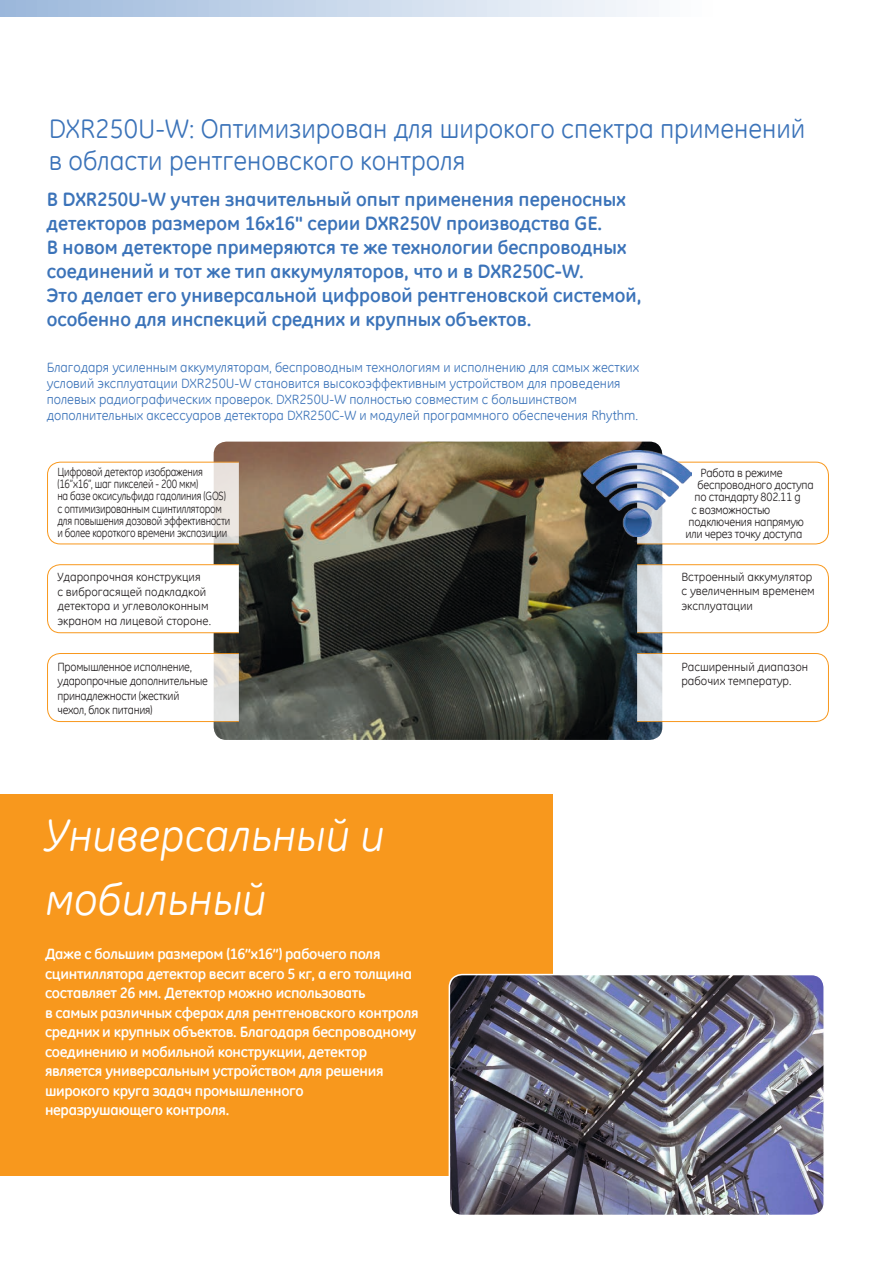
<style>
.page{position:relative;width:876px;height:1263px;background:#fff}
.page>*{position:absolute;margin:0;border:0;box-sizing:border-box;transform-origin:0 0}
.t1{font:italic 45px/63.8px "GE Inspira";color:#fff}
.t2{font:27px/32.4px "GE Inspira";color:#3b73b9}
.t3{font:700 19.5px/24px "GE Inspira";color:#3b73b9}
.t4{font:700 15px/19.5px "GE Inspira";letter-spacing:-.02em;color:#fff}
.t5{font:13.5px/16.2px "GE Inspira";color:#3b73b9}
.t6{font:12px/14.4px "GE Inspira";color:#231f20}
.t7{font:12px/12.3px "GE Inspira";letter-spacing:-.02em;color:#231f20;scale:.86 1}
.t8{font:12px "GE Inspira";letter-spacing:-.02em;color:#231f20;scale:.96 1}
.t9{font:12px/14.4px "GE Inspira";letter-spacing:-.02em;color:#231f20;scale:.94 1}
</style>
<div class="page">
<div style="left:0;top:0;width:876px;height:16px;background:linear-gradient(to right,#9ebadc,#fff)"></div>
<div style="left:0;top:794px;width:553px;height:382px;background:#f8981d"></div>
<img style="left:449px;top:974px;width:373px;height:239px">
<div style="left:449px;top:974px;width:376px;height:242px;border:2px solid #fff;border-radius:13px"></div>
<img style="left:214px;top:442px;width:448px;height:298px">
<svg style="left:47px;top:461px;width:193px;height:84px"></svg>
<svg style="left:636px;top:461px;width:193px;height:84px"></svg>
<svg style="left:636px;top:564px;width:193px;height:69px"></svg>
<svg style="left:47px;top:653px;width:193px;height:69px"></svg>
<svg style="left:636px;top:653px;width:193px;height:69px"></svg>
<svg style="left:47px;top:564px;width:193px;height:69px"></svg>
<img style="left:584px;top:451px;width:108px;height:85px">
<h2 class="t2" style="left:49px;top:112px;width:758px">DXR250U-W: Оптимизирован для широкого спектра применений в области рентгеновского контроля</h2>
<p class="t3" style="left:47px;top:187px;width:596px">В DXR250U-W учтен значительный опыт применения переносных детекторов размером 16х16" серии DXR250V производства GE.<br>В новом детекторе примеряются те же технологии беспроводных соединений и тот же тип аккумуляторов, что и в DXR250C-W.<br>Это делает его универсальной цифровой рентгеновской системой, особенно для инспекций средних и крупных объектов.</p>
<p class="t5" style="left:47px;top:359px;width:594px">Благодаря усиленным аккумуляторам, беспроводным технологиям и исполнению для самых жестких условий эксплуатации DXR250U-W становится высокоэффективным устройством для проведения полевых радиографических проверок. DXR250U-W полностью совместим с большинством дополнительных аксессуаров детектора DXR250C-W и модулей программного обеспечения Rhythm.</p>
<p class="t7" style="left:57px;top:465px;width:203px">Цифровой детектор изображения (16”x16”, шаг пикселей - 200 мкм)<br>на базе оксисульфида гадолиния (GOS) с оптимизированным сцинтиллятором для повышения дозовой эффективности и более короткого времени экспозиции</p>
<p class="t6" style="left:57px;top:570px;width:155px">Ударопрочная конструкция<br>с виброгасящей подкладкой детектора и углеволоконным экраном на лицевой стороне.</p>
<p class="t9" style="left:57px;top:659px;width:162px">Промышленное исполнение, ударопрочные дополнительные принадлежности (жесткий чехол, блок питания)</p>
<h1 class="t1" style="left:45px;top:803px;width:341px">Универсальный и мобильный</h1>
<p class="t4" style="left:45px;top:944px;width:375px">Даже с большим размером (16”x16”) рабочего поля сцинтиллятора детектор весит всего 5 кг, а его толщина составляет 26 мм. Детектор можно использовать<br>в самых различных сферах для рентгеновского контроля средних и крупных объектов. Благодаря беспроводному соединению и мобильной конструкции, детектор является универсальным устройством для решения широкого круга задач промышленного неразрушающего контроля.</p>
<p class="t8" style="left:700px;top:465px;width:87px">Работа в режиме</p>
<p class="t8" style="left:697px;top:477px;width:123px">беспроводного доступа</p>
<p class="t8" style="left:694px;top:489px;width:112px">по стандарту 802.11 g</p>
<p class="t8" style="left:691px;top:502px;width:84px">с возможностью</p>
<p class="t8" style="left:688px;top:514px;width:122px">подключения напрямую</p>
<p class="t8" style="left:685px;top:526px;width:123px">или через точку доступа</p>
<p class="t6" style="left:681px;top:569px;width:135px">Встроенный аккумулятор с увеличенным временем эксплуатации</p>
<p class="t6" style="left:681px;top:659px;width:128px">Расширенный диапазон рабочих температур.</p>
</div>
